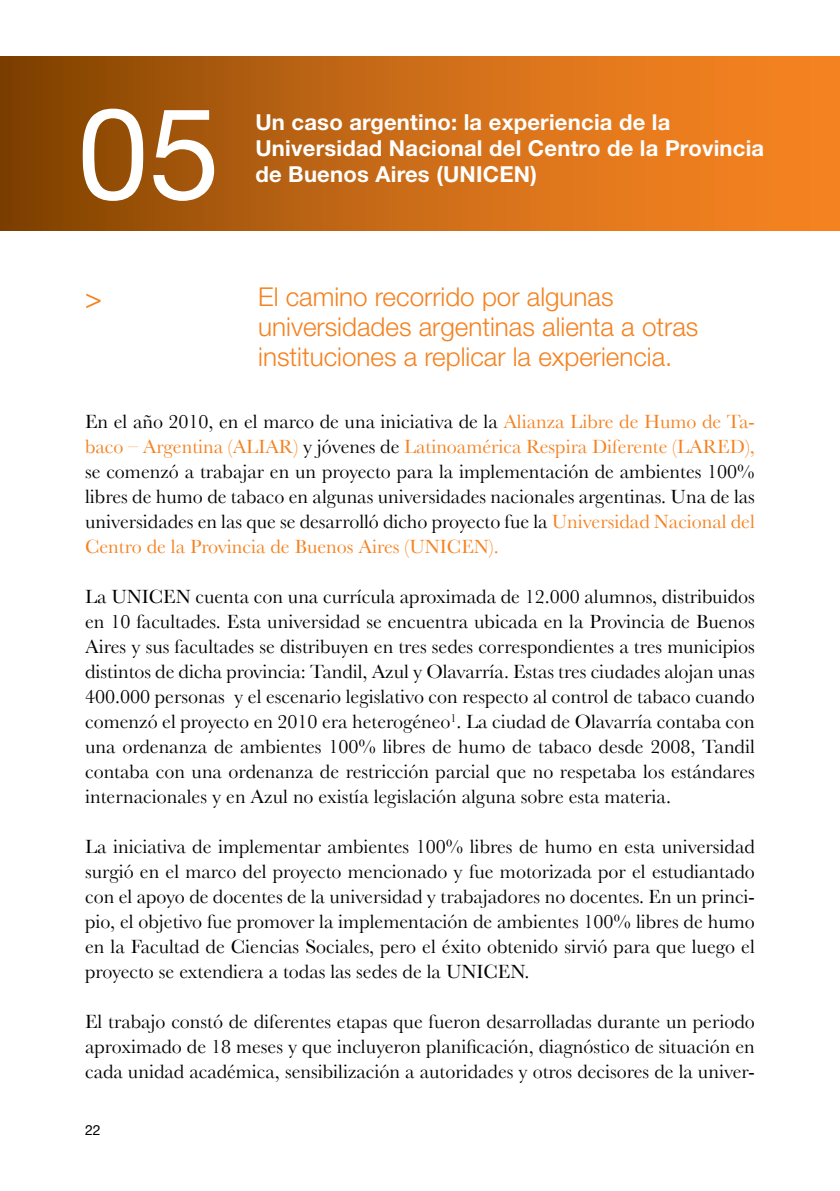
<style>
.page{position:relative;width:840px;height:1191px;background:#fff}
.page>*{position:absolute;margin:0;border:0;box-sizing:border-box;transform-origin:0 0}
.t1{font:128px "Helvetica Neue";color:#fff}
.t2{font:28px "Helvetica Neue LT Std";color:#f58220}
.t3{font:300 26px/30px "Helvetica Neue LT Std";color:#f58220}
.t4{font:700 22px/26px "Helvetica Neue";letter-spacing:.01em;color:#fff}
.t5{font:20px/25px "Baskerville";color:#000;text-align:justify}
.t6{font:14px "Helvetica Neue LT Std";color:#000}
.s1{color:#f58220}
</style>
<div class="page">
<div style="left:0;top:57px;width:839px;height:174px;background:linear-gradient(to right,#864603,#ff8b26)"></div>
<h1 class="t1" style="left:77px;top:78px;width:144px">05</h1>
<p class="t4" style="left:255px;top:109px;width:510px">Un caso argentino: la experiencia de la<br>Universidad Nacional del Centro de la Provincia de Buenos Aires (UNICEN)</p>
<h2 class="t2" style="left:85px;top:281px;width:18px">&gt;</h2>
<h3 class="t3" style="left:258px;top:282px;width:441px">El camino recorrido por algunas universidades argentinas alienta a otras instituciones a replicar la experiencia.</h3>
<p class="t5" style="left:85px;top:409px;width:671px">En el año 2010, en el marco de una iniciativa de la <span class="s1">Alianza Libre de Humo de Ta&shy;baco – Argentina (ALIAR)</span> y jóvenes de <span class="s1">Latinoamérica Respira Diferente (LARED), </span>se comenzó a trabajar en un proyecto para la implementación de ambientes 100% libres de humo de tabaco en algunas universidades nacionales argentinas. Una de las universidades en las que se desarrolló dicho proyecto fue la <span class="s1">Universidad Nacional del Centro de la Provincia de Buenos Aires (UNICEN).</span></p>
<p class="t5" style="left:85px;top:584px;width:670px">La UNICEN cuenta con una currícula aproximada de 12.000 alumnos, distribuidos en 10 facultades. Esta universidad se encuentra ubicada en la Provincia de Buenos Aires y sus facultades se distribuyen en tres sedes correspondientes a tres municipios distintos de dicha provincia: Tandil, Azul y Olavarría. Estas tres ciudades alojan unas 400.000 personas y el escenario legislativo con respecto al control de tabaco cuando comenzó el proyecto en 2010 era heterogéneo<sup>1</sup>. La ciudad de Olavarría contaba con una ordenanza de ambientes 100% libres de humo de tabaco desde 2008, Tandil contaba con una ordenanza de restricción parcial que no respetaba los estándares internacionales y en Azul no existía legislación alguna sobre esta materia.</p>
<p class="t5" style="left:85px;top:834px;width:670px">La iniciativa de implementar ambientes 100% libres de humo en esta universidad surgió en el marco del proyecto mencionado y fue motorizada por el estudiantado con el apoyo de docentes de la universidad y trabajadores no docentes. En un princi&shy;pio, el objetivo fue promover la implementación de ambientes 100% libres de humo en la Facultad de Ciencias Sociales, pero el éxito obtenido sirvió para que luego el proyecto se extendiera a todas las sedes de la UNICEN.</p>
<p class="t5" style="left:85px;top:1009px;width:670px">El trabajo constó de diferentes etapas que fueron desarrolladas durante un periodo aproximado de 18 meses y que incluyeron planificación, diagnóstico de situación en cada unidad académica, sensibilización a autoridades y otros decisores de la univer-</p>
<p class="t6" style="left:85px;top:1121px;width:17px">22</p>
</div>
